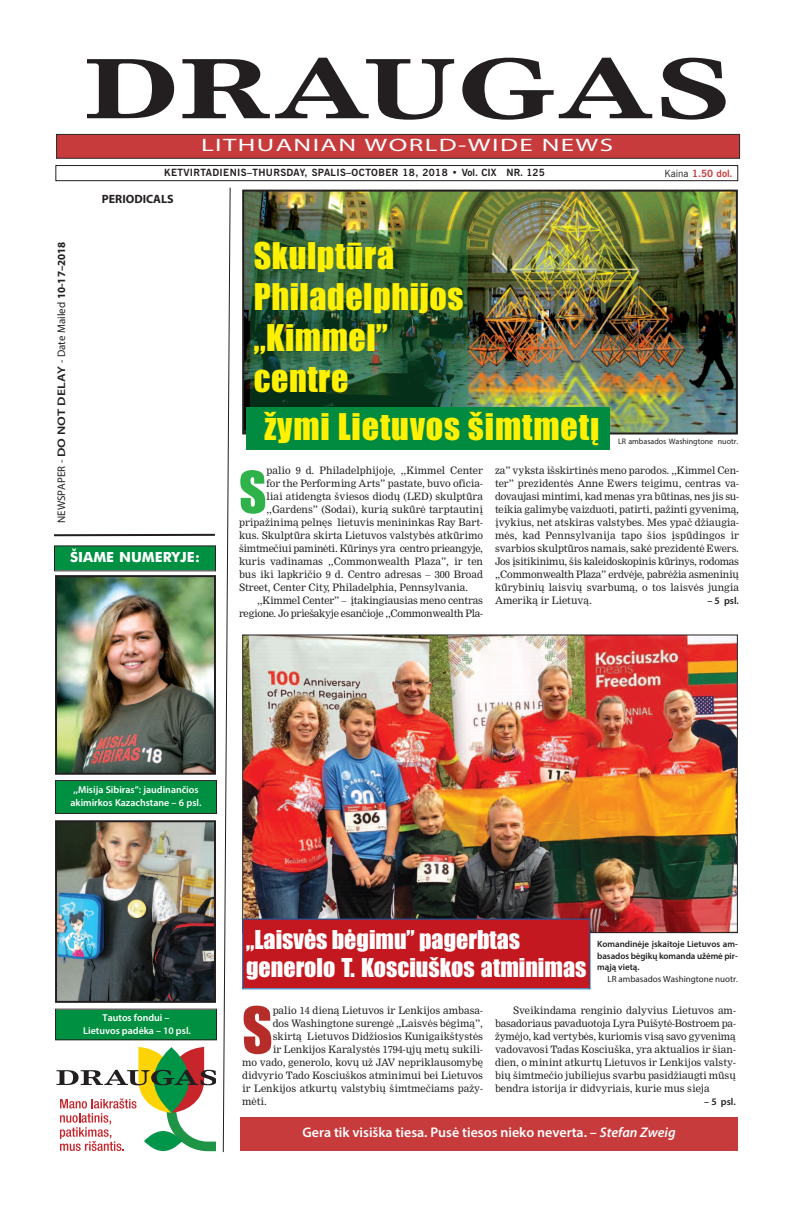
<style>
.page{position:relative;width:792px;height:1224px;background:#fff}
.page>*{position:absolute;margin:0;border:0;box-sizing:border-box;transform-origin:0 0}
.t1{font:700 80px "Nimrod CE";color:#231f20;scale:1.45 1}
.t2{font:59px "Impact";color:#b52c28}
.t3{font:53.1px "Impact";color:#30b24a}
.t4{font:34px/40.8px "Impact";letter-spacing:.015em;color:#fff101}
.t5{font:24px/28.8px "Impact";color:#fff}
.t6{font:18px "Myriad Pro";letter-spacing:.05em;color:#fff;scale:1.5 1}
.t7{font:600 14px "Myriad Pro";color:#fff}
.t8{font:700 14px "Futura CE";color:#fff}
.t9{font:700 12px "Myriad Pro";color:#231f20}
.t10{font:11px "Myriad Pro";color:#231f20}
.t11{font:10px/13px "Nimrod CE";color:#231f20;text-align:justify}
.t12{font:600 10px/13px "Myriad Pro";color:#fff}
.t13{font:700 10px "News Gothic CE";letter-spacing:.035em;color:#231f20}
.t14{font:10px "Nimrod CE";letter-spacing:-.03em;color:#231f20}
.t15{font:10px "Nimrod CE";letter-spacing:-.025em;color:#231f20}
.t16{font:700 10px "News Gothic CE";color:#c83b3c}
.t17{font:600 10px "Myriad Pro";color:#231f20}
.t18{font:600 9px/11.5px "Myriad Pro";letter-spacing:-.005em;color:#231f20;text-align:justify}
.t19{font:9px "Myriad Pro";color:#231f20}
.t20{font:8px "Myriad Pro";color:#231f20}
.s1{font-weight:400;color:#231f20}
.s2{font-weight:600}
.s3{font-weight:700}
.s4{font-style:italic}
</style>
<div class="page">
<img style="left:54px;top:187px;width:177px;height:966px">
<div style="left:57px;top:135px;width:682px;height:23px;background:#c83b3c"></div>
<div style="left:56px;top:134px;width:684px;height:25px;border:1px solid #231f20"></div>
<div style="left:56px;top:165px;width:682px;height:16px;border:1px solid #231f20"></div>
<div style="left:55px;top:546px;width:160px;height:24px;background:#009041"></div>
<img style="left:58px;top:823px;width:155px;height:177px">
<div style="left:55px;top:820px;width:161px;height:183px;border:2px solid #231f20"></div>
<div style="left:56px;top:1010px;width:160px;height:29px;background:#009041"></div>
<div style="left:55px;top:1009px;width:162px;height:31px;border:1px solid #231f20"></div>
<div style="left:240px;top:1117px;width:498px;height:33px;background:#c83b3c"></div>
<img style="left:245px;top:193px;width:490px;height:239px">
<div style="left:242px;top:190px;width:496px;height:245px;border:2px solid #231f20"></div>
<img style="left:244px;top:636px;width:492px;height:295px">
<div style="left:251px;top:230px;width:217px;height:178px;background:#169956;opacity:.31"></div>
<div style="left:246px;top:408px;width:364px;height:42px;background:#008b41"></div>
<div style="left:243px;top:920px;width:346px;height:68px;background:#c41820"></div>
<h1 class="t1" style="left:84px;top:59px;width:447px">DRAUGAS</h1>
<h3 class="t6" style="left:201px;top:138px;width:105px">LITHUANIAN</h3>
<h3 class="t6" style="left:365px;top:138px;width:167px">WORLD-WIDE NEWS</h3>
<p class="t13" style="left:164px;top:169px;width:382px">KETVIRTADIENIS–THURSDAY, SPALIS–OCTOBER 18, 2018 • Vol. CIX NR. 125</p>
<p class="t16" style="left:665px;top:170px;width:70px"><span class="s1">Kaina</span> 1.50 dol.</p>
<p class="t10" style="left:57px;top:523px;width:283px;rotate:-90deg">NEWSPAPER - <span class="s2">DO NOT DELAY</span> - Date Mailed <span class="s3">10-17–2018</span></p>
<p class="t9" style="left:102px;top:195px;width:73px">PERIODICALS</p>
<h3 class="t8" style="left:70px;top:551px;width:131px">ŠIAME NUMERYJE:</h3>
<h3 class="t4" style="left:254px;top:237px;width:211px">Skulptūra<br>Philadelphijos ,,Kimmel” centre</h3>
<h3 class="t4" style="left:264px;top:408px;width:336px">žymi Lietuvos šimtmetį</h3>
<p class="t20" style="left:618px;top:438px;width:121px">LR ambasados Washingtone nuotr.</p>
<h3 class="t3" style="left:239px;top:464px;width:29px">S</h3>
<p class="t11" style="left:266px;top:465px;width:218px">palio 9 d. Philadelphijoje, ,,Kimmel Center</p>
<p class="t11" style="left:266px;top:478px;width:218px">for the Performing Arts” pastate, buvo oficia-</p>
<p class="t11" style="left:266px;top:491px;width:218px">liai atidengta šviesos diodų (LED) skulptūra</p>
<p class="t11" style="left:266px;top:504px;width:218px">,,Gardens” (Sodai), kurią sukūrė tarptautinį</p>
<p class="t11" style="left:239px;top:517px;width:245px">pripažinimą pelnęs lietuvis menininkas Ray Bart-</p>
<p class="t11" style="left:239px;top:530px;width:245px">kus. Skulptūra skirta Lietuvos valstybės atkūrimo</p>
<p class="t15" style="left:239px;top:545px;width:245px">šimtmečiui paminėti. Kūrinys yra centro prieangyje,</p>
<p class="t11" style="left:239px;top:556px;width:245px">kuris vadinamas ,,Commonwealth Plaza”, ir ten</p>
<p class="t11" style="left:239px;top:569px;width:245px">bus iki lapkričio 9 d. Centro adresas – 300 Broad</p>
<p class="t11" style="left:239px;top:582px;width:231px">Street, Center City, Philadelphia, Pennsylvania.</p>
<p class="t11" style="left:257px;top:595px;width:227px">,,Kimmel Center” – įtakingiausias meno centras</p>
<p class="t14" style="left:239px;top:610px;width:245px">regione. Jo priešakyje esančioje ,,Commonwealth Pla-</p>
<p class="t11" style="left:495px;top:465px;width:245px">za” vyksta išskirtinės meno parodos. ,,Kimmel Cen&shy;ter” prezidentės Anne Ewers teigimu, centras va&shy;dovaujasi mintimi, kad menas yra būtinas, nes jis su&shy;teikia galimybę vaizduoti, patirti, pažinti gyvenimą, įvykius, net atskiras valstybes. Mes ypač džiaugia&shy;mės, kad Pennsylvanija tapo šios įspūdingos ir svarbios skulptūros namais, sakė prezidentė Ewers.<br>Jos įsitikinimu, šis kaleidoskopinis kūrinys, rodomas ,,Commonwealth Plaza” erdvėje, pabrėžia asmeninių kūrybinių laisvių svarbumą, o tos laisvės jungia Ameriką ir Lietuvą.</p>
<p class="t17" style="left:707px;top:597px;width:33px">– 5 psl.</p>
<p class="t12" style="left:71px;top:784px;width:132px">,,Misija Sibiras”: jaudinančios akimirkos Kazachstane – 6 psl.</p>
<p class="t12" style="left:83px;top:1011px;width:109px;text-align:center">Tautos fondui –<br>Lietuvos padėka – 10 psl.</p>
<h3 class="t5" style="left:246px;top:926px;width:342px">„Laisvės bėgimu” pagerbtas generolo T. Kosciuškos atminimas</h3>
<h2 class="t2" style="left:242px;top:998px;width:32px">S</h2>
<p class="t11" style="left:273px;top:1005px;width:212px">palio 14 dieną Lietuvos ir Lenkijos ambasa-</p>
<p class="t18" style="left:597px;top:939px;width:142px">Komandinėje įskaitoje Lietuvos am&shy;basados bėgikų komanda užėmė pir&shy;mąją vietą.</p>
<p class="t19" style="left:608px;top:976px;width:132px">LR ambasados Washingtone nuotr.</p>
<p class="t11" style="left:495px;top:1005px;width:242px;text-indent:18px">Sveikindama renginio dalyvius Lietuvos am&shy;basadoriaus pavaduotoja Lyra Puišytė-Bostroem pa&shy;žymėjo, kad vertybės, kuriomis visą savo gyvenimą vadovavosi Tadas Kosciuška, yra aktualios ir šian&shy;dien, o minint atkurtų Lietuvos ir Lenkijos valsty&shy;bių šimtmečio jubiliejus svarbu pasidžiaugti mūsų bendra istorija ir didvyriais, kurie mus sieja</p>
<p class="t17" style="left:704px;top:1098px;width:33px">– 5 psl.</p>
<p class="t11" style="left:273px;top:1018px;width:212px">dos Washingtone surengė „Laisvės bėgimą”,</p>
<p class="t11" style="left:273px;top:1031px;width:212px">skirtą Lietuvos Didžiosios Kunigaikštystės</p>
<p class="t11" style="left:273px;top:1044px;width:212px">ir Lenkijos Karalystės 1794-ųjų metų sukili-</p>
<p class="t11" style="left:242px;top:1057px;width:242px">mo vado, generolo, kovų už JAV nepriklausomybę</p>
<p class="t11" style="left:242px;top:1070px;width:242px">didvyrio Tado Kosciuškos atminimui bei Lietuvos</p>
<p class="t11" style="left:242px;top:1083px;width:242px">ir Lenkijos atkurtų valstybių šimtmečiams pažy-</p>
<p class="t11" style="left:242px;top:1096px;width:26px">mėti.</p>
<h3 class="t7" style="left:302px;top:1127px;width:375px">Gera tik visiška tiesa. Pusė tiesos nieko neverta. – <span class="s4">Stefan Zweig</span></h3>
</div>
